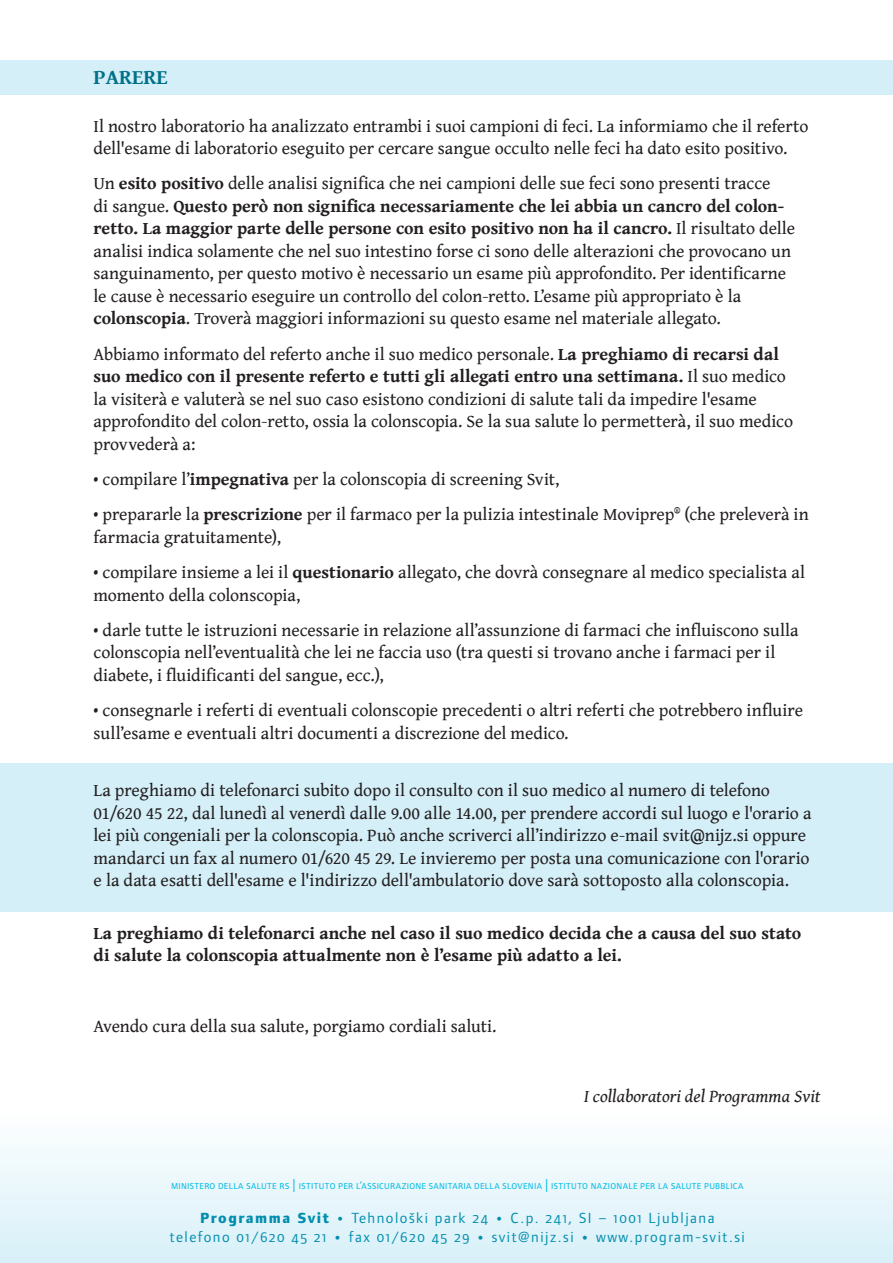
<style>
.page{position:relative;width:893px;height:1263px;background:#fff}
.page>*{position:absolute;margin:0;border:0;box-sizing:border-box;transform-origin:0 0}
.Navaden{font:700 21px "Gentium Book Basic";color:#01718a}
.t1{font:18px/22.5px "Gentium Book Basic";letter-spacing:-.005em;color:#231f20}
.t2{font:700 18px/22.5px "Gentium Book Basic";letter-spacing:-.005em;color:#231f20}
.t3{font:italic 18px "Gentium Book Basic";color:#231f20}
.t4{font:15.15px "Form B Usans book+sc+osf";letter-spacing:.1em;color:#018eae}
.t5{font:11.4px "Form B Usans book+sc+osf";letter-spacing:.03em;color:#02bce5;scale:.94 1}
.s1{font-weight:700}
.s2{font-size:16.5px}
.s3{font-family:"Form B Usans extrabold+sc+osf"}
</style>
<div class="page">
<div style="left:0;top:60px;width:893px;height:34px;background:#d5eff8"></div>
<div style="left:0;top:763px;width:893px;height:149px;background:#d5eff8"></div>
<div style="left:0;top:1108px;width:893px;height:155px;background:linear-gradient(to bottom,#fff,#d8f0f9)"></div>
<p class="Navaden" style="left:94px;top:61px;width:76px">PARERE</p>
<p class="t1" style="left:94px;top:114px;width:716px">Il nostro laboratorio ha analizzato entrambi i suoi campioni di feci. La informiamo che il referto dell'esame di laboratorio eseguito per cercare sangue occulto nelle feci ha dato esito positivo.</p>
<p class="t1" style="left:94px;top:172px;width:703px">Un <span class="s1">esito positivo</span> delle analisi significa che nei campioni delle sue feci sono presenti tracce<br>di sangue. <span class="s1">Questo però non significa necessariamente che lei abbia un cancro del colon&shy;retto. La maggior parte delle persone con esito positivo non ha il cancro.</span> Il risultato delle analisi indica solamente che nel suo intestino forse ci sono delle alterazioni che provocano un sanguinamento, per questo motivo è necessario un esame più approfondito. Per identificarne le cause è necessario eseguire un controllo del colon-retto. L’esame più appropriato è la <span class="s1">colonscopia</span>. Troverà maggiori informazioni su questo esame nel materiale allegato.</p>
<p class="t1" style="left:94px;top:342px;width:701px">Abbiamo informato del referto anche il suo medico personale. <span class="s1">La preghiamo di recarsi dal suo medico con il presente referto e tutti gli allegati entro una settimana.</span> Il suo medico la visiterà e valuterà se nel suo caso esistono condizioni di salute tali da impedire l'esame approfondito del colon-retto, ossia la colonscopia. Se la sua salute lo permetterà, il suo medico provvederà a:</p>
<p class="t1" style="left:94px;top:467px;width:467px">• compilare l’<span class="s1">impegnativa</span> per la colonscopia di screening Svit,</p>
<p class="t1" style="left:94px;top:503px;width:717px">• prepararle la <span class="s1">prescrizione</span> per il farmaco per la pulizia intestinale Moviprep® (che preleverà in farmacia gratuitamente),</p>
<p class="t1" style="left:94px;top:560px;width:713px">• compilare insieme a lei il <span class="s1">questionario</span> allegato, che dovrà consegnare al medico specialista al momento della colonscopia,</p>
<p class="t1" style="left:94px;top:618px;width:707px">• darle tutte le istruzioni necessarie in relazione all’assunzione di farmaci che influiscono sulla colonscopia nell’eventualità che lei ne faccia uso (tra questi si trovano anche i farmaci per il diabete, i fluidificanti del sangue, ecc.),</p>
<p class="t1" style="left:94px;top:698px;width:711px">• consegnarle i referti di eventuali colonscopie precedenti o altri referti che potrebbero influire sull’esame e eventuali altri documenti a discrezione del medico.</p>
<p class="t1" style="left:94px;top:779px;width:719px">La preghiamo di telefonarci subito dopo il consulto con il suo medico al numero di telefono 01/620 45 22, dal lunedì al venerdì dalle 9.00 alle 14.00, per prendere accordi sul luogo e l'orario a lei più congeniali per la colonscopia. Può anche scriverci all’indirizzo e-mail svit@nijz.si oppure mandarci un fax al numero 01/620 45 29. Le invieremo per posta una comunicazione con l'orario e la data esatti dell'esame e l'indirizzo dell'ambulatorio dove sarà sottoposto alla colonscopia.</p>
<p class="t2" style="left:94px;top:921px;width:709px">La preghiamo di telefonarci anche nel caso il suo medico decida che a causa del suo stato di salute la colonscopia attualmente non è l’esame più adatto a lei.</p>
<p class="t1" style="left:94px;top:1014px;width:404px">Avendo cura della sua salute, porgiamo cordiali saluti.</p>
<p class="t3" style="left:584px;top:1083px;width:238px">I collaboratori del Programma Svit</p>
<p class="t5" style="left:171px;top:1178px;width:611px">ministero della salute rs <span class="s2">|</span> istituto per l’assicurazione sanitaria della slovenia <span class="s2">|</span> istituto nazionale per la salute pubblica</p>
<p class="t4" style="left:200px;top:1209px;width:516px"><span class="s3">Programma Svit •</span> Tehnološki park 24 <span class="s3">•</span> C.p. 241, SI – 1001 Ljubljana</p>
<p class="t4" style="left:170px;top:1229px;width:577px">telefono 01/620 45 21 <span class="s3">•</span> fax 01/620 45 29 <span class="s3">•</span> svit@nijz.si <span class="s3">•</span> www.program-svit.si</p>
</div>
